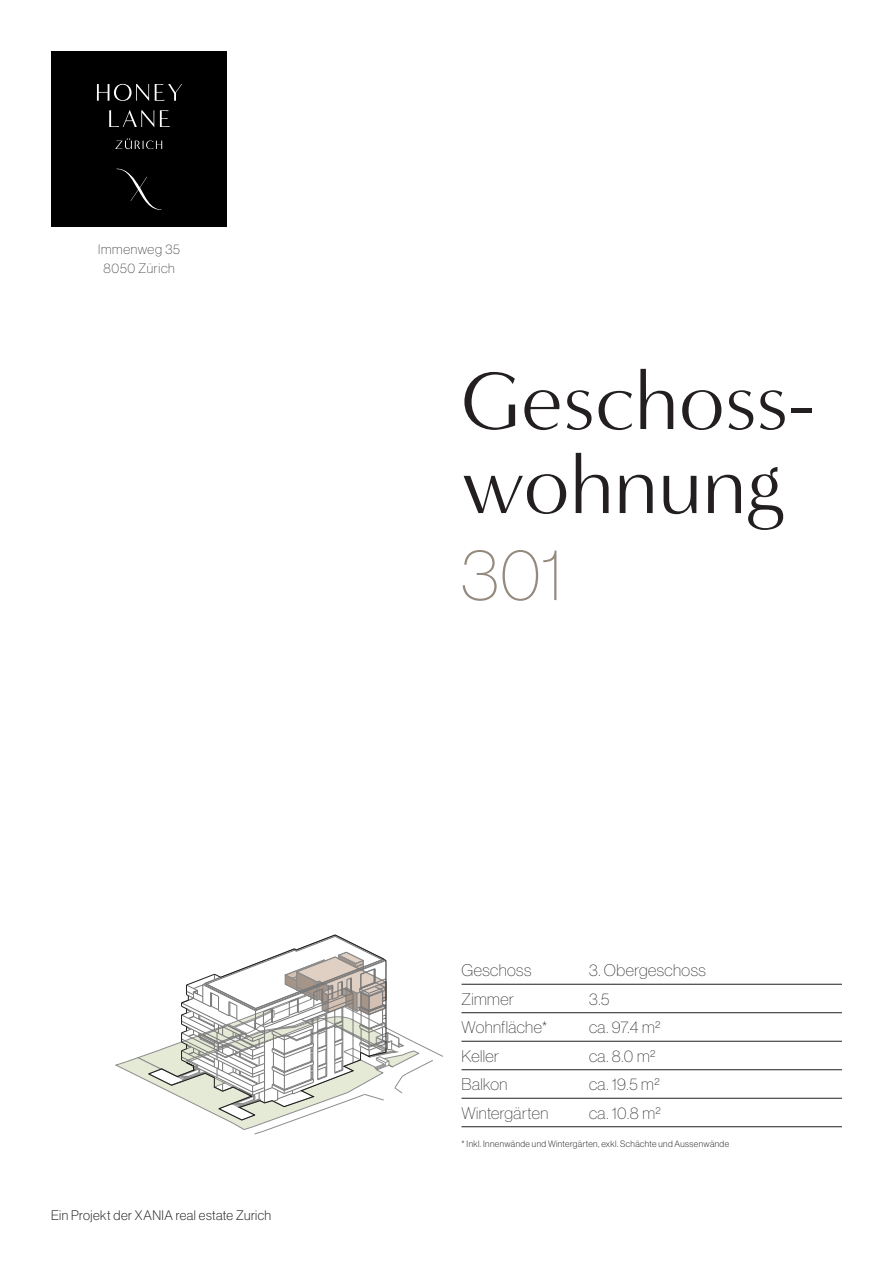
<style>
.page{position:relative;width:893px;height:1263px;background:#fff}
.page>*{position:absolute;margin:0;border:0;box-sizing:border-box;transform-origin:0 0}
.t1{font:84px/84px "Minerva Modern";color:#231f20}
.t2{font:72px "N Haas Grotesk DS Pro 25 Th";color:#948a7e}
.t3{font:16.5px "N Haas Grotesk DS Pro 25 Th";letter-spacing:.025em;color:#231f20}
.t4{font:13.5px "N Haas Grotesk DS Pro 35 X Lt";letter-spacing:.035em;color:#231f20}
.t5{font:13.5px/19.5px "N Haas Grotesk DS Pro 25 Th";letter-spacing:.05em;color:#231f20;text-align:center}
.t6{font:9px "N Haas Grotesk DS Pro 35 X Lt";letter-spacing:.045em;color:#231f20}
</style>
<div class="page">
<div style="left:51px;top:51px;width:176px;height:175px;background:#000001"></div>
<svg style="left:97px;top:84px;width:52px;height:17px"></svg>
<svg style="left:155px;top:84px;width:27px;height:17px"></svg>
<svg style="left:109px;top:110px;width:45px;height:17px"></svg>
<svg style="left:160px;top:110px;width:10px;height:17px"></svg>
<svg style="left:115px;top:138px;width:47px;height:11px"></svg>
<svg style="left:116px;top:169px;width:46px;height:41px"></svg>
<hr style="left:461px;top:984px;width:381px;height:1px;background:#231f20">
<hr style="left:461px;top:1012px;width:381px;height:1px;background:#231f20">
<hr style="left:461px;top:1041px;width:381px;height:1px;background:#231f20">
<hr style="left:461px;top:1069px;width:381px;height:1px;background:#231f20">
<hr style="left:461px;top:1098px;width:381px;height:1px;background:#231f20">
<hr style="left:461px;top:1126px;width:381px;height:1px;background:#231f20">
<svg style="left:116px;top:934px;width:327px;height:200px"></svg>
<p class="t5" style="left:98px;top:239px;width:83px">Immenweg 35<br>8050 Zürich</p>
<p class="t4" style="left:51px;top:1208px;width:222px">Ein Projekt der XANIA real estate Zurich</p>
<p class="t1" style="left:461px;top:360px;width:356px">Geschoss&shy;wohnung</p>
<p class="t2" style="left:461px;top:535px;width:103px">301</p>
<p class="t3" style="left:461px;top:961px;width:72px">Geschoss</p>
<p class="t3" style="left:589px;top:961px;width:118px">3. Obergeschoss</p>
<p class="t3" style="left:461px;top:990px;width:54px">Zimmer</p>
<p class="t3" style="left:589px;top:990px;width:22px">3.5</p>
<p class="t3" style="left:461px;top:1018px;width:88px">Wohnfläche*</p>
<p class="t3" style="left:589px;top:1018px;width:73px">ca. 97.4 m²</p>
<p class="t3" style="left:461px;top:1047px;width:39px">Keller</p>
<p class="t3" style="left:589px;top:1047px;width:68px">ca. 8.0 m²</p>
<p class="t3" style="left:461px;top:1075px;width:48px">Balkon</p>
<p class="t3" style="left:589px;top:1075px;width:72px">ca. 19.5 m²</p>
<p class="t3" style="left:461px;top:1104px;width:88px">Wintergärten</p>
<p class="t3" style="left:589px;top:1104px;width:73px">ca. 10.8 m²</p>
<p class="t6" style="left:461px;top:1139px;width:269px">* Inkl. Innenwände und Wintergärten, exkl. Schächte und Aussenwände</p>
</div>
